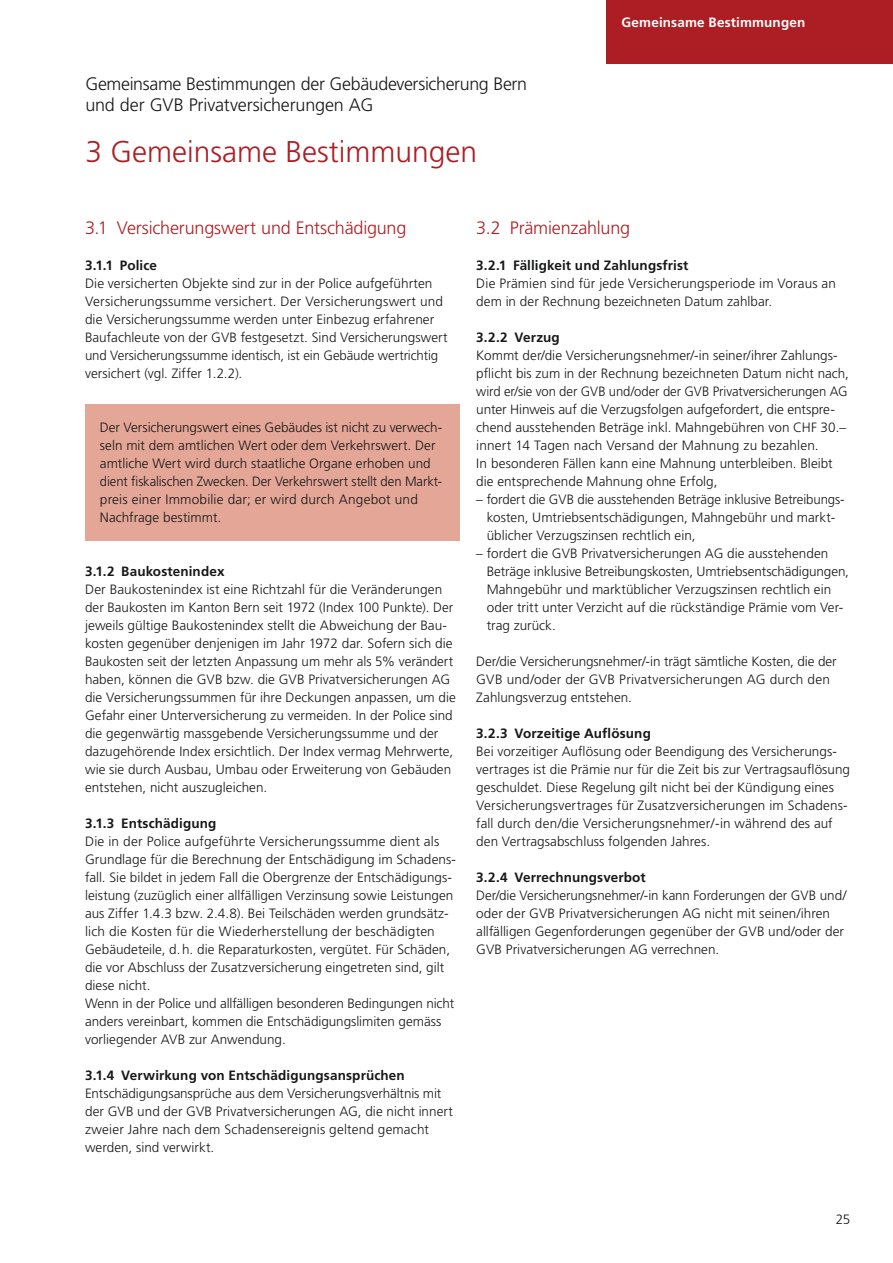
<style>
.page{position:relative;width:893px;height:1263px;background:#fff}
.page>*{position:absolute;margin:0;border:0;box-sizing:border-box;transform-origin:0 0}
.t1{font:300 30px "Frutiger LT Std";color:#ac1e23}
.t2{font:300 18px/21px "Frutiger LT Std";letter-spacing:-.015em;color:#171818}
.t3{font:300 18px "Frutiger LT Std";letter-spacing:-.01em;color:#ac1e23}
.t4{font:300 13.5px/18px "Frutiger LT Std";color:#171818}
.t5{font:700 13.5px "Frutiger LT Std";letter-spacing:.01em;color:#171818}
.t6{font:700 13.5px "Frutiger LT Std";letter-spacing:.01em;color:#fff}
</style>
<div class="page">
<div style="left:85px;top:404px;width:374px;height:136px;background:#e4a697"></div>
<div style="left:607px;top:0;width:286px;height:64px;background:#ac1e23"></div>
<h2 class="t2" style="left:85px;top:74px;width:443px">Gemeinsame Bestimmungen der Gebäudeversicherung Bern und der GVB Privatversicherungen AG</h2>
<h1 class="t1" style="left:85px;top:135px;width:393px">3 Gemeinsame Bestimmungen</h1>
<p class="t6" style="left:621px;top:15px;width:185px">Gemeinsame Bestimmungen</p>
<h2 class="t3" style="left:85px;top:218px;width:323px">3.1 Versicherungswert und Entschädigung</h2>
<p class="t5" style="left:85px;top:258px;width:74px">3.1.1 Police</p>
<p class="t4" style="left:85px;top:275px;width:364px">Die versicherten Objekte sind zur in der Police aufgeführten Versicherungssumme versichert. Der Versicherungswert und die Versicherungssumme werden unter Einbezug erfahrener Baufachleute von der GVB festgesetzt. Sind Versicherungswert und Versicherungssumme identisch, ist ein Gebäude wertrichtig versichert (vgl. Ziffer 1.2.2).</p>
<p class="t4" style="left:100px;top:419px;width:344px">Der Versicherungswert eines Gebäudes ist nicht zu verwech&shy;seln mit dem amtlichen Wert oder dem Verkehrswert. Der amtliche Wert wird durch staatliche Organe erhoben und dient fiskalischen Zwecken. Der Verkehrswert stellt den Markt&shy;preis einer Immobilie dar; er wird durch Angebot und Nachfrage bestimmt.</p>
<p class="t5" style="left:85px;top:564px;width:141px">3.1.2 Baukostenindex</p>
<p class="t4" style="left:85px;top:581px;width:372px">Der Baukostenindex ist eine Richtzahl für die Veränderungen der Baukosten im Kanton Bern seit 1972 (Index 100 Punkte). Der jeweils gültige Baukostenindex stellt die Abweichung der Bau&shy;kosten gegenüber denjenigen im Jahr 1972 dar. Sofern sich die Baukosten seit der letzten Anpassung um mehr als 5% verändert haben, können die GVB bzw. die GVB Privatversicherungen AG die Versicherungssummen für ihre Deckungen anpassen, um die Gefahr einer Unterversicherung zu vermeiden. In der Police sind die gegenwärtig massgebende Versicherungssumme und der dazugehörende Index ersichtlich. Der Index vermag Mehrwerte, wie sie durch Ausbau, Umbau oder Erweiterung von Gebäuden entstehen, nicht auszugleichen.</p>
<p class="t5" style="left:85px;top:816px;width:133px">3.1.3 Entschädigung</p>
<p class="t4" style="left:85px;top:833px;width:372px">Die in der Police aufgeführte Versicherungssumme dient als Grundlage für die Berechnung der Entschädigung im Schadens&shy;fall. Sie bildet in jedem Fall die Obergrenze der Entschädigungs&shy;leistung (zuzüglich einer allfälligen Verzinsung sowie Leistungen aus Ziffer 1.4.3 bzw. 2.4.8). Bei Teilschäden werden grundsätz&shy;lich die Kosten für die Wiederherstellung der beschädigten Gebäudeteile, d.h. die Reparaturkosten, vergütet. Für Schäden, die vor Abschluss der Zusatzversicherung eingetreten sind, gilt diese nicht.<br>Wenn in der Police und allfälligen besonderen Bedingungen nicht anders vereinbart, kommen die Entschädigungslimiten gemäss vorliegender AVB zur Anwendung.</p>
<p class="t5" style="left:85px;top:1068px;width:321px">3.1.4 Verwirkung von Entschädigungsansprüchen</p>
<p class="t4" style="left:85px;top:1085px;width:369px">Entschädigungsansprüche aus dem Versicherungsverhältnis mit der GVB und der GVB Privatversicherungen AG, die nicht innert zweier Jahre nach dem Schadensereignis geltend gemacht werden, sind verwirkt.</p>
<h2 class="t3" style="left:476px;top:218px;width:155px">3.2 Prämienzahlung</h2>
<p class="t5" style="left:476px;top:258px;width:214px">3.2.1 Fälligkeit und Zahlungsfrist</p>
<p class="t4" style="left:476px;top:275px;width:361px">Die Prämien sind für jede Versicherungsperiode im Voraus an dem in der Rechnung bezeichneten Datum zahlbar.</p>
<p class="t5" style="left:476px;top:330px;width:85px">3.2.2 Verzug</p>
<p class="t4" style="left:476px;top:347px;width:374px">Kommt der/die Versicherungsnehmer/-in seiner/ihrer Zahlungs&shy;pflicht bis zum in der Rechnung bezeichneten Datum nicht nach, wird er/sie von der GVB und/oder der GVB Privatversicherungen AG unter Hinweis auf die Verzugsfolgen aufgefordert, die entspre&shy;chend ausstehenden Beträge inkl. Mahngebühren von CHF 30.– innert 14 Tagen nach Versand der Mahnung zu bezahlen.<br>In besonderen Fällen kann eine Mahnung unterbleiben. Bleibt die entsprechende Mahnung ohne Erfolg,</p>
<p class="t4" style="left:487px;top:491px;width:359px;text-indent:-11px">– fordert die GVB die ausstehenden Beträge inklusive Betreibungs&shy;kosten, Umtriebsentschädigungen, Mahngebühr und markt&shy;üblicher Verzugszinsen rechtlich ein,</p>
<p class="t4" style="left:487px;top:545px;width:364px;text-indent:-11px">– fordert die GVB Privatversicherungen AG die ausstehenden Beträge inklusive Betreibungskosten, Umtriebsentschädigungen, Mahngebühr und marktüblicher Verzugszinsen rechtlich ein oder tritt unter Verzicht auf die rückständige Prämie vom Ver&shy;trag zurück.</p>
<p class="t4" style="left:476px;top:653px;width:362px">Der/die Versicherungsnehmer/-in trägt sämtliche Kosten, die der<br>GVB und/oder der GVB Privatversicherungen AG durch den<br>Zahlungsverzug entstehen.</p>
<p class="t5" style="left:476px;top:726px;width:176px">3.2.3 Vorzeitige Auflösung</p>
<p class="t4" style="left:476px;top:743px;width:375px">Bei vorzeitiger Auflösung oder Beendigung des Versicherungs&shy;vertrages ist die Prämie nur für die Zeit bis zur Vertragsauflösung geschuldet. Diese Regelung gilt nicht bei der Kündigung eines Versicherungsvertrages für Zusatzversicherungen im Schadens&shy;fall durch den/die Versicherungsnehmer/-in während des auf den Vertragsabschluss folgenden Jahres.</p>
<p class="t5" style="left:476px;top:870px;width:171px">3.2.4 Verrechnungsverbot</p>
<p class="t4" style="left:476px;top:887px;width:372px">Der/die Versicherungsnehmer/-in kann Forderungen der GVB und/ oder der GVB Privatversicherungen AG nicht mit seinen/ihren allfälligen Gegenforderungen gegenüber der GVB und/oder der GVB Privatversicherungen AG verrechnen.</p>
<p class="t4" style="left:836px;top:1211px;width:16px">25</p>
</div>
